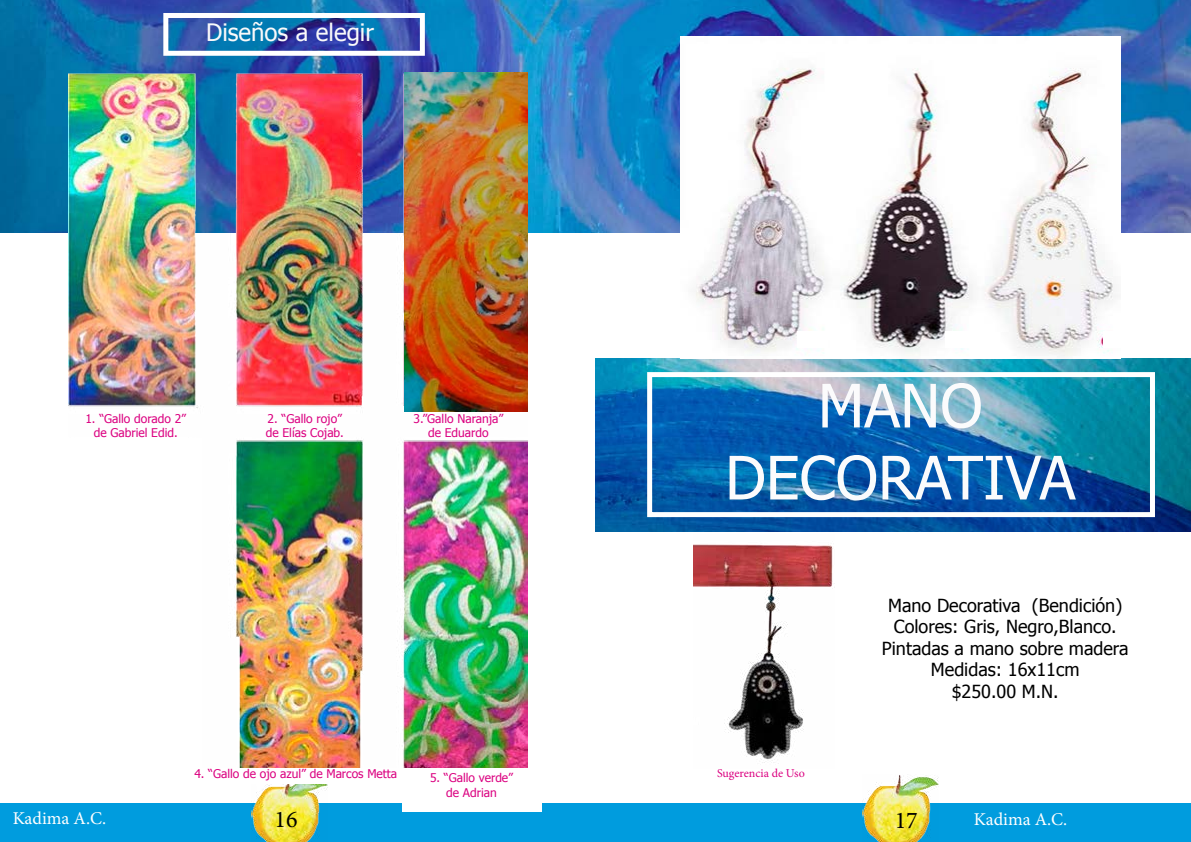
<style>
.page{position:relative;width:1191px;height:842px;background:#fff}
.page>*{position:absolute;margin:0;border:0;box-sizing:border-box;transform-origin:0 0}
.t1{font:60px/72px "Tahoma";color:#fbfbfc;text-align:center}
.t2{font:24px "Tahoma";color:#f9f9fa}
.t3{font:24px "Minion Pro";color:#000}
.t4{font:18px/21.6px "Tahoma";color:#000;text-align:center}
.t5{font:18px "Minion Pro";color:#fff}
.t6{font:12px/14.4px "Tahoma";color:#db0080;text-align:center}
.t7{font:12px "Minion Pro";color:#db0080}
</style>
<div class="page">
<div style="left:0;top:804px;width:1191px;height:38px;background:#009cde"></div>
<img style="left:251px;top:784px;width:76px;height:58px">
<img style="left:862px;top:775px;width:76px;height:67px">
<img style="left:0;top:0;width:1191px;height:233px">
<img style="left:68px;top:69px;width:459px;height:698px">
<div style="left:401px;top:773px;width:140px;height:38px;background:#fff"></div>
<div style="left:163px;top:13px;width:262px;height:43px;border:5px solid #fff"></div>
<img style="left:405px;top:72px;width:122px;height:340px">
<div style="left:63px;top:438px;width:139px;height:331px;background:#fff"></div>
<img style="left:595px;top:359px;width:596px;height:173px">
<img style="left:680px;top:36px;width:440px;height:320px">
<img style="left:693px;top:544px;width:140px;height:220px">
<div style="left:647px;top:372px;width:508px;height:145px;border:5px solid #fff"></div>
<div style="left:797px;top:331px;width:30px;height:17px;background:#fff"></div>
<div style="left:945px;top:331px;width:31px;height:16px;background:#fff"></div>
<div style="left:1103px;top:331px;width:30px;height:16px;background:#fff"></div>
<h2 class="t2" style="left:206px;top:16px;width:170px">Diseños a elegir</h2>
<p class="t6" style="left:85px;top:411px;width:102px">1. “Gallo dorado 2” de Gabriel Edid.</p>
<p class="t6" style="left:266px;top:411px;width:79px;text-align:left">2. “Gallo rojo” de Elías Cojab.</p>
<p class="t6" style="left:413px;top:411px;width:91px">3.”Gallo Naranja” de Eduardo</p>
<p class="t6" style="left:194px;top:766px;width:204px">4. “Gallo de ojo azul” de Marcos Metta</p>
<p class="t6" style="left:430px;top:770px;width:85px">5. “Gallo verde” de Adrian</p>
<h1 class="t1" style="left:725px;top:367px;width:352px">MANO<br>DECORATIVA</h1>
<p class="t7" style="left:717px;top:765px;width:89px">Sugerencia de Uso</p>
<h3 class="t4" style="left:882px;top:593px;width:248px">Mano Decorativa (Bendición)<br>Colores: Gris, Negro,Blanco.<br>Pintadas a mano sobre madera<br>Medidas: 16x11cm<br>$250.00 M.N.</h3>
<h3 class="t5" style="left:13px;top:806px;width:95px">Kadima A.C.</h3>
<h2 class="t3" style="left:274px;top:803px;width:25px">16</h2>
<h2 class="t3" style="left:894px;top:804px;width:25px">17</h2>
<h3 class="t5" style="left:974px;top:807px;width:95px">Kadima A.C.</h3>
</div>
